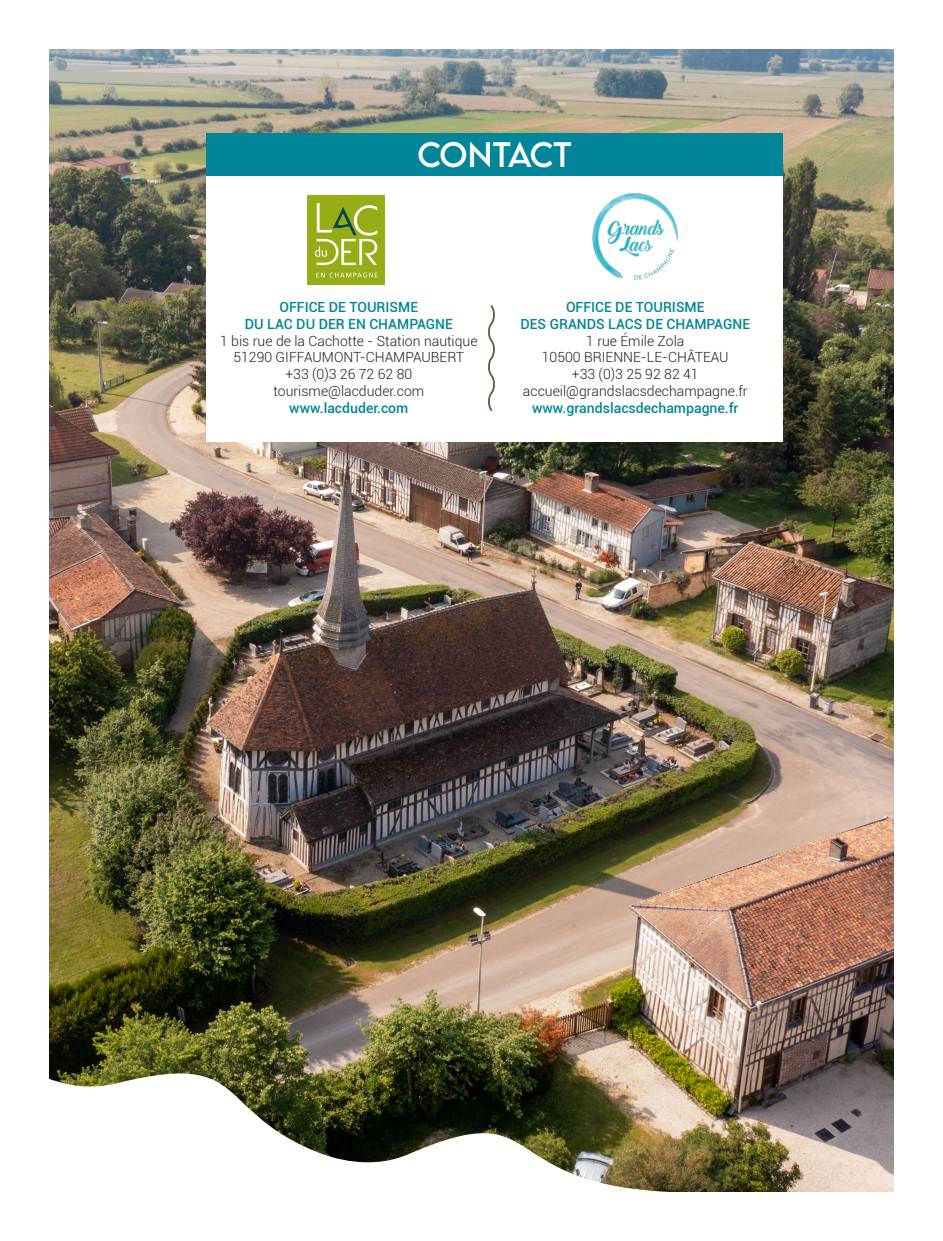
<style>
.page{position:relative;width:943px;height:1241px;background:#fff}
.page>*{position:absolute;margin:0;border:0;box-sizing:border-box;transform-origin:0 0}
.t1{font:31.5px "LEMONMILK";letter-spacing:-.035em;color:#fff}
.t2{font:300 14px "Roboto";color:#231f20}
.t3{font:500 14px "Roboto";color:#008698}
</style>
<div class="page">
<img style="left:50px;top:50px;width:843px;height:1141px">
<div style="left:206px;top:133px;width:576px;height:43px;background:#008698"></div>
<div style="left:206px;top:176px;width:576px;height:265px;background:#fff"></div>
<img style="left:308px;top:195px;width:77px;height:89px">
<img style="left:592px;top:193px;width:86px;height:87px">
<svg style="left:488px;top:305px;width:7px;height:107px"></svg>
<svg style="left:50px;top:1172px;width:44px;height:19px"></svg>
<img style="left:49px;top:769px;width:339px;height:403px">
<img style="left:94px;top:911px;width:585px;height:281px">
<p class="t1" style="left:417px;top:134px;width:156px">CONTACT</p>
<p class="t3" style="left:279px;top:297px;width:140px">OFFICE DE TOURISME</p>
<p class="t3" style="left:245px;top:314px;width:209px">DU LAC DU DER EN CHAMPAGNE</p>
<p class="t2" style="left:220px;top:331px;width:259px">1 bis rue de la Cachotte - Station nautique</p>
<p class="t2" style="left:233px;top:347px;width:232px">51290 GIFFAUMONT-CHAMPAUBERT</p>
<p class="t2" style="left:285px;top:364px;width:128px">+33 (0)3 26 72 62 80</p>
<p class="t2" style="left:273px;top:381px;width:152px">tourisme@lacduder.com</p>
<p class="t3" style="left:289px;top:398px;width:121px">www.lacduder.com</p>
<p class="t3" style="left:566px;top:297px;width:140px">OFFICE DE TOURISME</p>
<p class="t3" style="left:520px;top:314px;width:231px">DES GRANDS LACS DE CHAMPAGNE</p>
<p class="t2" style="left:586px;top:331px;width:100px">1 rue Émile Zola</p>
<p class="t2" style="left:542px;top:347px;width:188px">10500 BRIENNE-LE-CHÂTEAU</p>
<p class="t2" style="left:572px;top:364px;width:128px">+33 (0)3 25 92 82 41</p>
<p class="t2" style="left:523px;top:381px;width:226px">accueil@grandslacsdechampagne.fr</p>
<p class="t3" style="left:532px;top:398px;width:208px">www.grandslacsdechampagne.fr</p>
</div>
